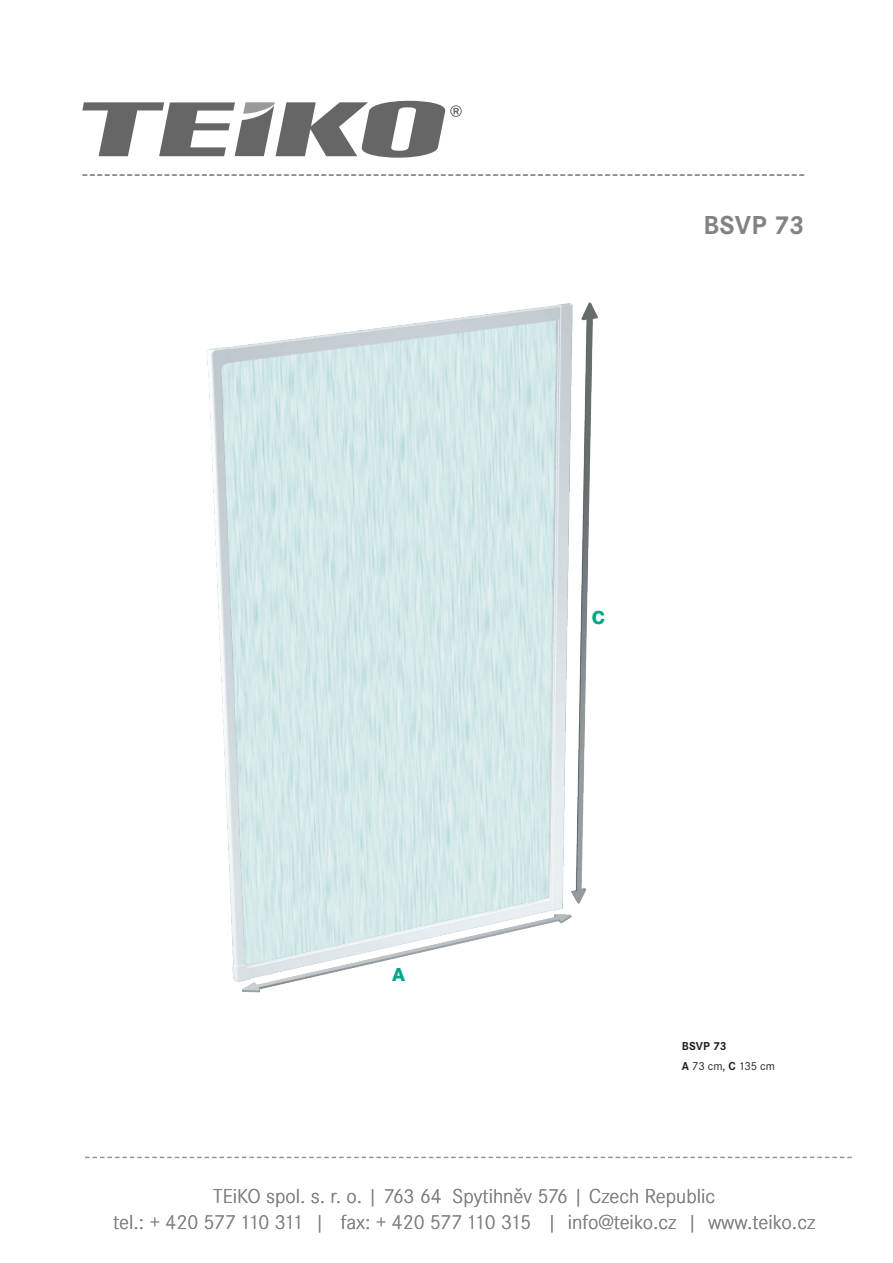
<style>
.page{position:relative;width:893px;height:1263px;background:#fff}
.page>*{position:absolute;margin:0;border:0;box-sizing:border-box;transform-origin:0 0}
.t1{font:700 27px "Corporate STOT";letter-spacing:.005em;color:#808285}
.t2{font:300 21px/25.2px "Corporate STOT";color:#808285;text-align:center}
.t3{font:800 19.5px "Corporate STOT";color:#00a785}
.t4{font:12px/20.1px "Corporate STOT";color:#231f20}
.s1{font-weight:700}
</style>
<div class="page">
<svg style="left:82px;top:101px;width:380px;height:57px"></svg>
<svg style="left:85px;top:1157px;width:767px;height:1px"></svg>
<svg style="left:82px;top:174px;width:722px;height:2px"></svg>
<img style="left:207px;top:302px;width:391px;height:691px">
<p class="t3" style="left:392px;top:963px;width:15px">A</p>
<p class="t1" style="left:703px;top:209px;width:103px">BSVP 73</p>
<p class="t3" style="left:592px;top:606px;width:15px">C</p>
<p class="t4" style="left:682px;top:1036px;width:95px"><span class="s1">BSVP 73<br>A</span> 73 cm, <span class="s1">C</span> 135 cm</p>
<p class="t2" style="left:113px;top:1184px;width:704px">TEiKO spol. s. r. o. | 763 64 Spytihněv 576 | Czech Republic<br>tel.: + 420 577 110 311 | fax: + 420 577 110 315 | info@teiko.cz | www.teiko.cz</p>
</div>
